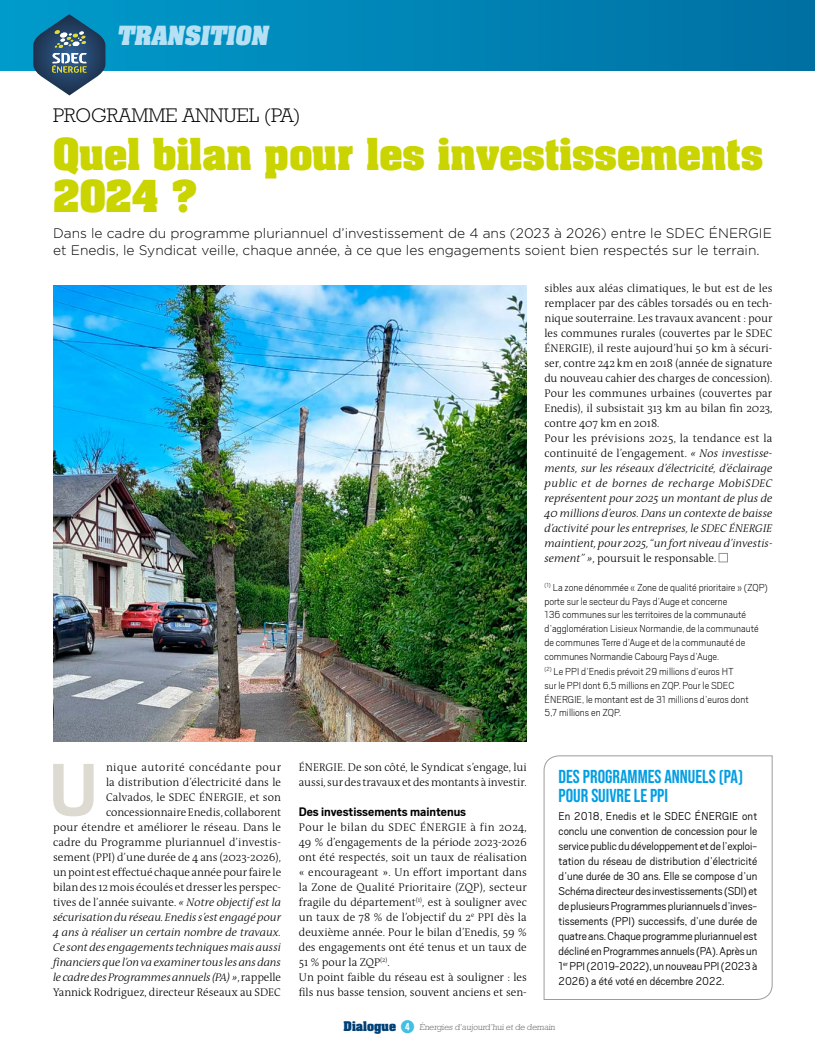
<style>
.page{position:relative;width:815px;height:1053px;background:#fff}
.page>*{position:absolute;margin:0;border:0;box-sizing:border-box;transform-origin:0 0}
.t1{font:700 83.12px "Scout";color:#dddbd1}
.t2{font:700 37.5px/42.5px "Aachen";color:#cad400}
.t3{font:700 22.5px "Aachen";color:#b6e1f4}
.t4{font:300 20px "Rockwell";color:#000}
.t5{font:700 18.75px/18.8px "Bebas Neue Pro";color:#009ee3}
.t6{font:300 13.75px/17.5px "Gotham";color:#000}
.t7{font:700 13.75px "Scout";color:#000}
.t8{font:300 12.5px/15px "Scout";letter-spacing:-.005em;color:#000;text-align:justify}
.t9{font:300 11.25px/15px "The Antiqua B3";color:#000}
.t10{font:italic 300 11.25px/15px "The Antiqua B3 i";letter-spacing:-.005em;color:#000;text-align:justify}
.t11{font:200 11.25px/13.8px "Scout";color:#000}
.t12{font:300 8.75px "Rockwell";color:#626261}
.s1{font-family:"The Antiqua B3 i";font-style:italic}
.s2{font-family:"The Antiqua B3";font-style:normal}
.s3{font-family:"Aachen";font-weight:700;font-size:11.38px;color:#004076}
.s4{font-family:"Combi Numerals Ltd";font-weight:400;font-size:17.5px;color:#42bfe5}
</style>
<div class="page">
<div style="left:0;top:0;width:815px;height:71px;background:linear-gradient(to right,#009bcb,#006fa2)"></div>
<svg style="left:33px;top:14px;width:72px;height:81px"></svg>
<div style="left:719px;top:553px;width:9px;height:9px;background:#fff;border:1px solid #95948e"></div>
<svg style="left:543px;top:755px;width:230px;height:245px"></svg>
<img style="left:53px;top:285px;width:474px;height:456px">
<h3 class="t3" style="left:117px;top:20px;width:157px">TRANSITION</h3>
<h3 class="t4" style="left:53px;top:104px;width:249px">PROGRAMME ANNUEL (PA)</h3>
<h2 class="t2" style="left:53px;top:132px;width:712px">Quel bilan pour les investissements<br>2024 ?</h2>
<p class="t6" style="left:53px;top:224px;width:720px">Dans le cadre du programme pluriannuel d’investissement de 4 ans (2023 à 2026) entre le SDEC ÉNERGIE et Enedis, le Syndicat veille, chaque année, à ce que les engagements soient bien respectés sur le terrain.</p>
<p class="t9" style="left:53px;top:760px;width:230px;text-align:right">nique autorité concédante pour<br>la distribution d’électricité dans le<br>Calvados, le SDEC ÉNERGIE, et son concessionnaire Enedis, collaborent<br>pour étendre et améliorer le réseau. Dans le cadre du Programme pluriannuel d’investis&shy;sement (PPI) d’une durée de 4 ans (2023-2026), un point est effectué chaque année pour faire le bilan des 12 mois écoulés et dresser les perspec&shy;tives de l’année suivante. <span class="s1">« Notre objectif est la</span></p>
<p class="t10" style="left:53px;top:910px;width:229px">sécurisation du réseau. Enedis s’est engagé pour 4 ans à réaliser un certain nombre de travaux.<br>Ce sont des engagements techniques mais aussi financiers que l’on va examiner tous les ans dans le cadre des Programmes annuels (PA) »<span class="s2">, rappelle</span></p>
<p class="t9" style="left:53px;top:985px;width:229px">Yannick Rodriguez, directeur Réseaux au SDEC</p>
<h1 class="t1" style="left:48px;top:736px;width:51px">U</h1>
<p class="t9" style="left:544px;top:281px;width:229px">sibles aux aléas climatiques, le but est de les remplacer par des câbles torsadés ou en tech&shy;nique souterraine. Les travaux avancent : pour les communes rurales (couvertes par le SDEC ÉNERGIE), il reste aujourd’hui 50 km à sécuri&shy;ser, contre 242 km en 2018 (année de signature du nouveau cahier des charges de concession).<br>Pour les communes urbaines (couvertes par Enedis), il subsistait 313 km au bilan fin 2023, contre 407 km en 2018.<br>Pour les prévisions 2025, la tendance est la continuité de l’engagement. <span class="s1">« Nos investisse-</span></p>
<p class="t10" style="left:544px;top:461px;width:230px">ments, sur les réseaux d’électricité, d’éclairage public et de bornes de recharge MobiSDEC représentent pour 2025 un montant de plus de 40 millions d’euros. Dans un contexte de baisse d’activité pour les entreprises, le SDEC ÉNERGIE maintient, pour 2025, “un fort niveau d’investis-</p>
<p class="t9" style="left:544px;top:551px;width:173px"><span class="s1">sement” »</span>, poursuit le responsable.</p>
<p class="t11" style="left:544px;top:580px;width:225px"><sup>(1)</sup> La zone dénommée « Zone de qualité prioritaire » (ZQP) porte sur le secteur du Pays d’Auge et concerne<br>136 communes sur les territoires de la communauté d’agglomération Lisieux Normandie, de la communauté de communes Terre d’Auge et de la communauté de communes Normandie Cabourg Pays d’Auge.</p>
<p class="t11" style="left:544px;top:664px;width:206px"><sup>(2)</sup> Le PPI d’Enedis prévoit 29 millions d’euros HT<br>sur le PPI dont 6,5 millions en ZQP. Pour le SDEC ÉNERGIE, le montant est de 31 millions d’euros dont 5,7 millions en ZQP.</p>
<p class="t9" style="left:299px;top:760px;width:230px">ÉNERGIE. De son côté, le Syndicat s’engage, lui aussi, sur des travaux et des montants à investir.</p>
<p class="t7" style="left:299px;top:802px;width:169px">Des investissements maintenus</p>
<p class="t9" style="left:299px;top:820px;width:230px">Pour le bilan du SDEC ÉNERGIE à fin 2024, 49 % d’engagements de la période 2023-2026 ont été respectés, soit un taux de réalisation « encourageant ». Un effort important dans la Zone de Qualité Prioritaire (ZQP), secteur fragile du département<sup>(1)</sup>, est à souligner avec un taux de 78 % de l’objectif du 2<sup>e</sup> PPI dès la deuxième année. Pour le bilan d’Enedis, 59 % des engagements ont été tenus et un taux de 51 % pour la ZQP<sup>(2)</sup>.<br>Un point faible du réseau est à souligner : les fils nus basse tension, souvent anciens et sen-</p>
<h3 class="t5" style="left:559px;top:767px;width:186px">DES PROGRAMMES ANNUELS (PA)<br>POUR SUIVRE LE PPI</h3>
<p class="t8" style="left:559px;top:807px;width:200px">En 2018, Enedis et le SDEC ÉNERGIE ont conclu une convention de concession pour le service public du développement et de l’exploi&shy;tation du réseau de distribution d’électricité d’une durée de 30 ans. Elle se compose d’un Schéma directeur des investissements (SDI) et de plusieurs Programmes pluriannuels d’inves&shy;tissements (PPI) successifs, d’une durée de quatre ans. Chaque programme pluriannuel est décliné en Programmes annuels (PA). Après un 1<sup>er</sup> PPI (2019-2022), un nouveau PPI (2023 à 2026) a été voté en décembre 2022.</p>
<p class="t12" style="left:344px;top:1021px;width:214px"><span class="s3">Dialogue</span> <span class="s4">4</span> Énergies d’aujourd’hui et de demain</p>
</div>
